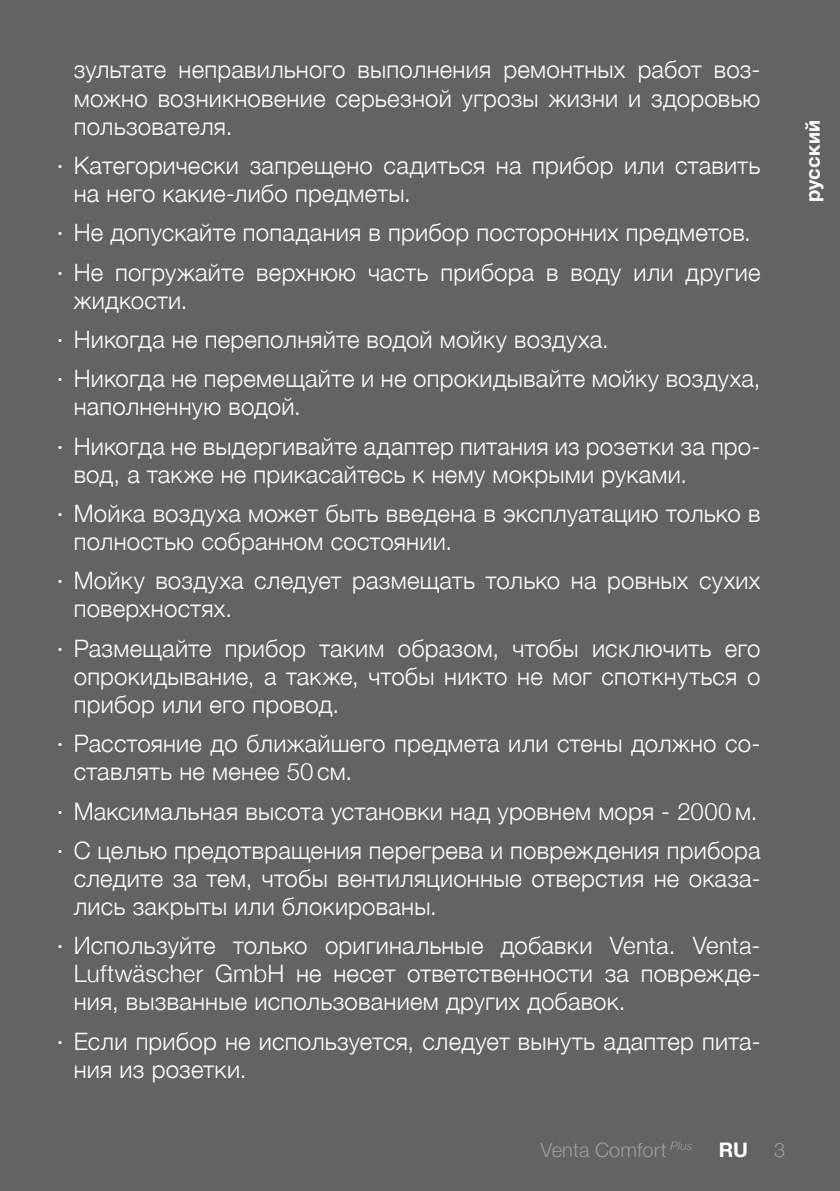
<style>
.page{position:relative;width:840px;height:1191px;background:#fff}
.page>*{position:absolute;margin:0;border:0;box-sizing:border-box;transform-origin:0 0}
.t1{font:300 24px/28px "Helvetica Neue";letter-spacing:.01em;color:#fff}
.t2{font:300 20px "Helvetica Neue";letter-spacing:.005em;color:#9d9d9c}
.t3{font:700 20px "Helvetica Neue";letter-spacing:.015em;color:#fff}
.t4{font:italic 300 11.6px "Helvetica Neue";color:#9d9d9c}
.s1{font-weight:400}
</style>
<div class="page">
<div style="left:0;top:0;width:839px;height:1191px;background:#646363"></div>
<p class="t1" style="left:74px;top:54px;width:687px;text-align:justify">зультате неправильного выполнения ремонтных работ воз&shy;можно возникновение серьезной угрозы жизни и здоровью пользователя.</p>
<p class="t1" style="left:74px;top:150px;width:687px;text-indent:-17px"><span class="s1">∙</span> Категорически запрещено садиться на прибор или ставить на него какие-либо предметы.</p>
<p class="t1" style="left:57px;top:211px;width:704px;line-height:39.4px"><span class="s1">∙</span> Не допускайте попадания в прибор посторонних предметов. <span class="s1">∙</span> Не погружайте верхнюю часть прибора в воду или другие</p>
<p class="t1" style="left:57px;top:279px;width:704px;line-height:39.4px;text-indent:17px">жидкости.<br><span class="s1">∙</span> Никогда не переполняйте водой мойку воздуха.<br><span class="s1">∙</span> Никогда не перемещайте и не опрокидывайте мойку воздуха,</p>
<p class="t1" style="left:57px;top:385px;width:705px;line-height:39.4px;text-indent:17px">наполненную водой.<br><span class="s1">∙</span> Никогда не выдергивайте адаптер питания из розетки за про-</p>
<p class="t1" style="left:57px;top:453px;width:704px;line-height:39.4px;text-indent:17px">вод, а также не прикасайтесь к нему мокрыми руками.<br><span class="s1">∙</span> Мойка воздуха может быть введена в эксплуатацию только в</p>
<p class="t1" style="left:57px;top:520px;width:704px;line-height:39.4px;text-indent:17px">полностью собранном состоянии.<br><span class="s1">∙</span> Мойку воздуха следует размещать только на ровных сухих</p>
<p class="t1" style="left:57px;top:587px;width:704px;line-height:39.4px;text-indent:17px">поверхностях.<br><span class="s1">∙</span> Размещайте прибор таким образом, чтобы исключить его</p>
<p class="t1" style="left:74px;top:660px;width:687px">опрокидывание, а также, чтобы никто не мог споткнуться о прибор или его провод.</p>
<p class="t1" style="left:74px;top:728px;width:687px;text-indent:-17px"><span class="s1">∙</span> Расстояние до ближайшего предмета или стены должно со&shy;ставлять не менее 50 см.</p>
<p class="t1" style="left:57px;top:789px;width:704px;line-height:39.4px"><span class="s1">∙</span> Максимальная высота установки над уровнем моря - 2000м. <span class="s1">∙</span> С целью предотвращения перегрева и повреждения прибора</p>
<p class="t1" style="left:74px;top:862px;width:687px">следите за тем, чтобы вентиляционные отверстия не оказа&shy;лись закрыты или блокированы.</p>
<p class="t1" style="left:74px;top:930px;width:687px;text-align:justify;text-indent:-17px"><span class="s1">∙</span> Используйте только оригинальные добавки Venta. Venta-Luftwäscher GmbH не несет ответственности за поврежде&shy;ния, вызванные использованием других добавок.</p>
<p class="t1" style="left:74px;top:1025px;width:687px;text-indent:-17px"><span class="s1">∙</span> Если прибор не используется, следует вынуть адаптер пита&shy;ния из розетки.</p>
<p class="t3" style="left:796px;top:202px;width:84px;rotate:-90deg">русский</p>
<p class="t4" style="left:670px;top:1137px;width:24px">Plus</p>
<p class="t2" style="left:540px;top:1133px;width:127px">Venta Comfort</p>
<p class="t3" style="left:718px;top:1134px;width:31px">RU</p>
<p class="t2" style="left:773px;top:1133px;width:13px">3</p>
</div>
